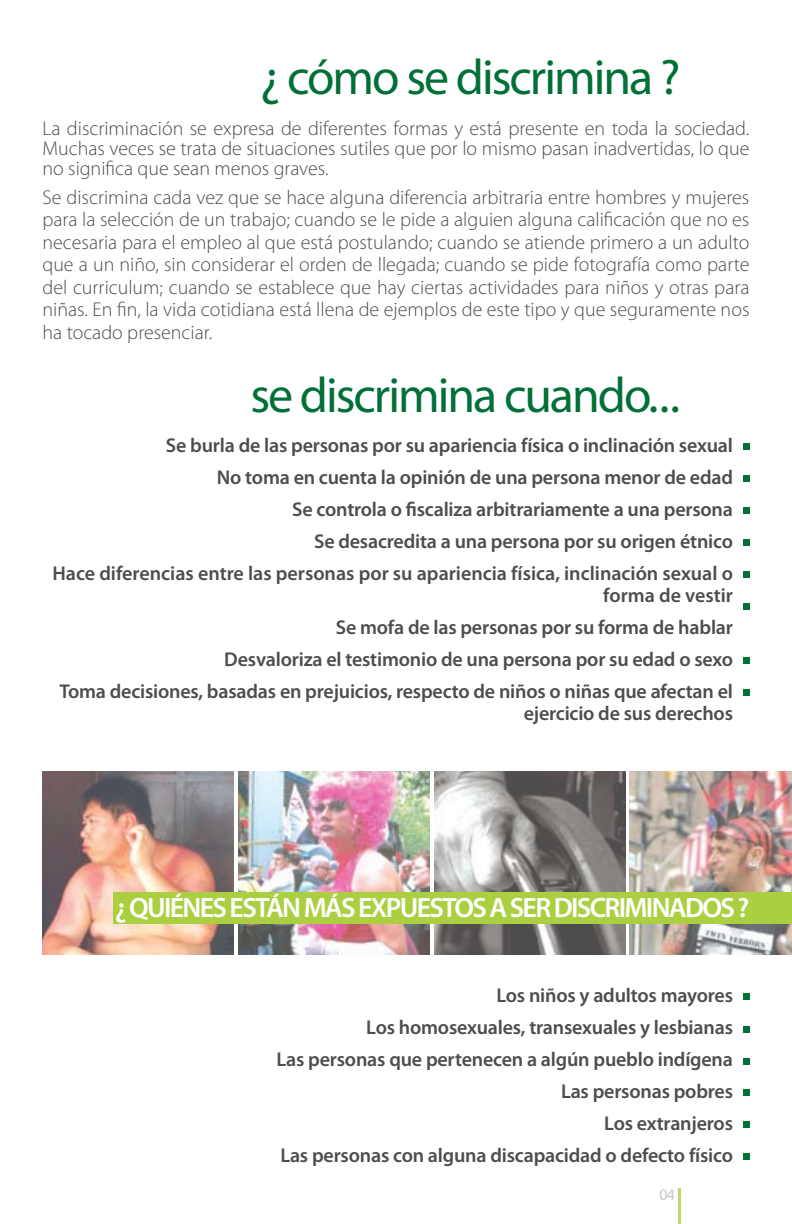
<style>
.page{position:relative;width:792px;height:1224px;background:#fff}
.page>*{position:absolute;margin:0;border:0;box-sizing:border-box;transform-origin:0 0}
.t1{font:50px "Myriad Pro";letter-spacing:-.04em;color:#007037}
.t2{font:600 28px "Myriad Pro";letter-spacing:-.06em;color:#fff}
.t3{font:300 20px/22.4px "Myriad Pro";color:#4c4d4f;text-align:justify}
.t4{font:600 20px/32px "Myriad Pro";letter-spacing:-.01em;color:#4c4d4f;text-align:right}
.t5{font:16px "Myriad";color:#c6c8ca}
</style>
<div class="page">
<hr style="left:678px;top:1188px;width:2px;height:36px;background:#bbd86b">
<img style="left:43px;top:771px;width:190px;height:184px">
<img style="left:239px;top:771px;width:190px;height:184px">
<img style="left:435px;top:771px;width:190px;height:184px">
<img style="left:630px;top:771px;width:162px;height:184px">
<div style="left:113px;top:892px;width:679px;height:32px;background:#aad041"></div>
<svg style="left:743px;top:994px;width:6px;height:6px"></svg>
<svg style="left:743px;top:1026px;width:6px;height:6px"></svg>
<div style="left:743px;top:1058px;width:6px;height:7px;background:#007037"></div>
<svg style="left:743px;top:1090px;width:6px;height:6px"></svg>
<svg style="left:743px;top:1122px;width:6px;height:6px"></svg>
<svg style="left:743px;top:1154px;width:6px;height:6px"></svg>
<svg style="left:743px;top:444px;width:6px;height:6px"></svg>
<svg style="left:743px;top:476px;width:6px;height:6px"></svg>
<div style="left:743px;top:507px;width:6px;height:7px;background:#007037"></div>
<svg style="left:743px;top:540px;width:6px;height:6px"></svg>
<div style="left:743px;top:571px;width:6px;height:7px;background:#007037"></div>
<svg style="left:743px;top:604px;width:6px;height:6px"></svg>
<svg style="left:743px;top:658px;width:6px;height:6px"></svg>
<svg style="left:743px;top:690px;width:6px;height:6px"></svg>
<h1 class="t1" style="left:260px;top:47px;width:422px">¿ cómo se discrimina ?</h1>
<p class="t3" style="left:43px;top:118px;width:708px;line-height:20px">La discriminación se expresa de diferentes formas y está presente en toda la sociedad.<br>Muchas veces se trata de situaciones sutiles que por lo mismo pasan inadvertidas, lo que no significa que sean menos graves.</p>
<p class="t3" style="left:43px;top:186px;width:709px">Se discrimina cada vez que se hace alguna diferencia arbitraria entre hombres y mujeres para la selección de un trabajo; cuando se le pide a alguien alguna calificación que no es necesaria para el empleo al que está postulando; cuando se atiende primero a un adulto que a un niño, sin considerar el orden de llegada; cuando se pide fotografía como parte del curriculum; cuando se establece que hay ciertas actividades para niños y otras para niñas. En fin, la vida cotidiana está llena de ejemplos de este tipo y que seguramente nos ha tocado presenciar.</p>
<h1 class="t1" style="left:250px;top:364px;width:431px">se discrimina cuando...</h1>
<p class="t4" style="left:53px;top:428px;width:682px">Se burla de las personas por su apariencia física o inclinación sexual<br>No toma en cuenta la opinión de una persona menor de edad<br>Se controla o fiscaliza arbitrariamente a una persona<br>Se desacredita a una persona por su origen étnico<br>Hace diferencias entre las personas por su apariencia física, inclinación sexual o</p>
<p class="t4" style="left:59px;top:578px;width:675px">forma de vestir<br>Se mofa de las personas por su forma de hablar<br>Desvaloriza el testimonio de una persona por su edad o sexo<br>Toma decisiones, basadas en prejuicios, respecto de niños o niñas que afectan el</p>
<p class="t4" style="left:524px;top:696px;width:211px">ejercicio de sus derechos</p>
<h2 class="t2" style="left:115px;top:890px;width:636px">¿ QUIÉNES ESTÁN MÁS EXPUESTOS A SER DISCRIMINADOS ?</h2>
<p class="t4" style="left:277px;top:979px;width:458px">Los niños y adultos mayores<br>Los homosexuales, transexuales y lesbianas<br>Las personas que pertenecen a algún pueblo indígena Las personas pobres<br>Los extranjeros<br>Las personas con alguna discapacidad o defecto físico</p>
<p class="t5" style="left:659px;top:1186px;width:17px">04</p>
</div>
